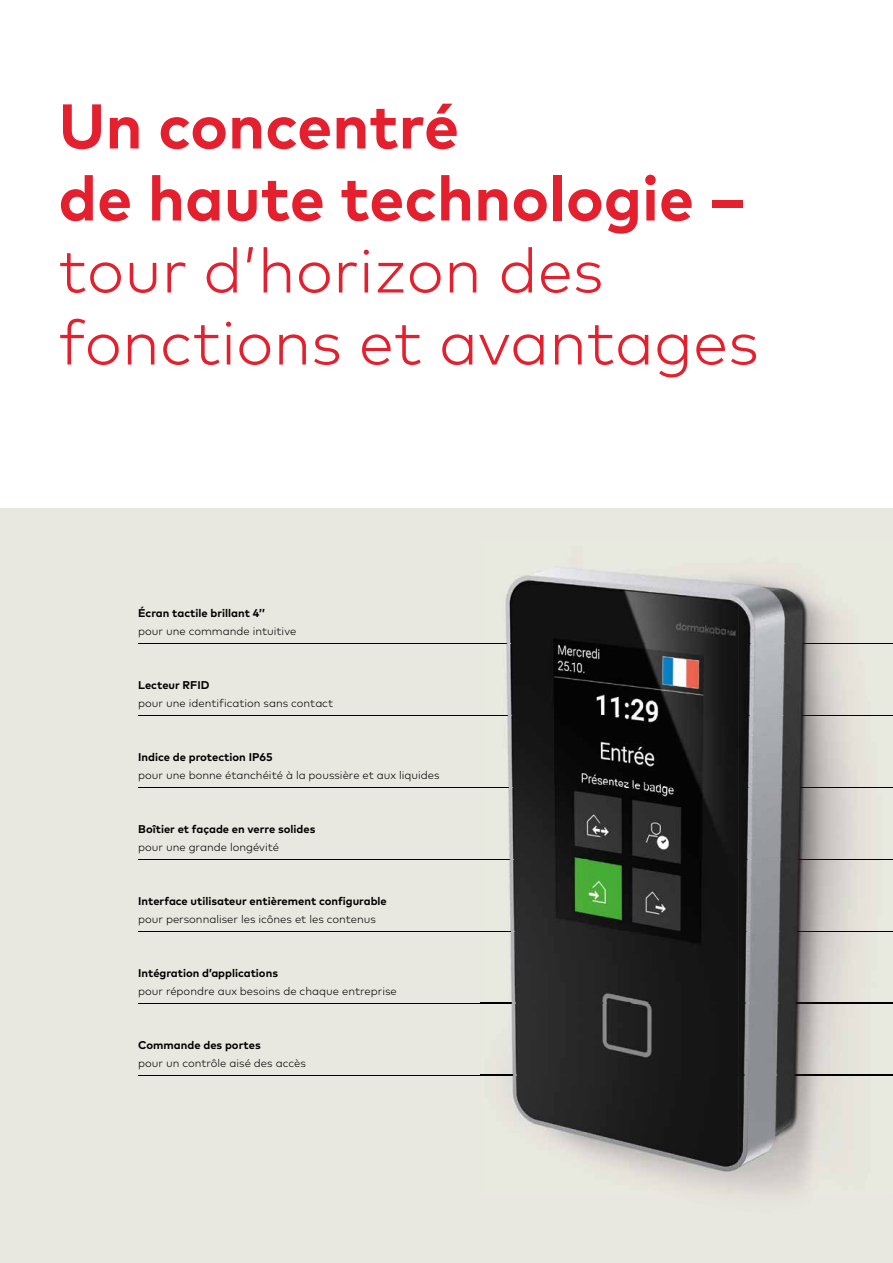
<style>
.page{position:relative;width:893px;height:1263px;background:#fff}
.page>*{position:absolute;margin:0;border:0;box-sizing:border-box;transform-origin:0 0}
.t1{font:300 63px/72px "Mark Pro";color:#e5202e}
.t2{font:700 63px/72px "Mark Pro";color:#e5202e}
.t3{font:300 11.25px "Mark Pro";color:#000}
.t4{font:700 11.25px "Mark Pro";color:#000}
</style>
<div class="page">
<div style="left:0;top:508px;width:893px;height:755px;background:#e9e8e0"></div>
<hr style="left:138px;top:643px;width:755px;height:1px;background:#000">
<hr style="left:138px;top:715px;width:755px;height:1px;background:#000">
<hr style="left:138px;top:787px;width:755px;height:1px;background:#000">
<hr style="left:138px;top:859px;width:755px;height:1px;background:#000">
<hr style="left:138px;top:1003px;width:755px;height:1px;background:#000">
<hr style="left:138px;top:1075px;width:755px;height:1px;background:#000">
<hr style="left:138px;top:931px;width:755px;height:1px;background:#000">
<img style="left:480px;top:568px;width:413px;height:626px">
<img style="left:480px;top:643px;width:413px;height:1px">
<img style="left:480px;top:715px;width:413px;height:1px">
<img style="left:480px;top:787px;width:413px;height:1px">
<img style="left:480px;top:859px;width:413px;height:1px">
<img style="left:480px;top:1003px;width:413px;height:1px">
<img style="left:480px;top:1075px;width:413px;height:1px">
<img style="left:480px;top:931px;width:413px;height:1px">
<h1 class="t2" style="left:58px;top:85px;width:689px">Un concentré<br>de haute technologie –</h1>
<h1 class="t1" style="left:58px;top:229px;width:702px">tour d’horizon des fonctions et avantages</h1>
<p class="t4" style="left:138px;top:604px;width:128px">Écran tactile brillant 4’’</p>
<p class="t3" style="left:138px;top:622px;width:160px">pour une commande intuitive</p>
<p class="t4" style="left:138px;top:676px;width:73px">Lecteur RFID</p>
<p class="t3" style="left:138px;top:694px;width:197px">pour une identification sans contact</p>
<p class="t4" style="left:138px;top:748px;width:136px">Indice de protection IP65</p>
<p class="t3" style="left:138px;top:766px;width:303px">pour une bonne étanchéité à la poussière et aux liquides</p>
<p class="t4" style="left:138px;top:820px;width:179px">Boîtier et façade en verre solides</p>
<p class="t3" style="left:138px;top:838px;width:142px">pour une grande longévité</p>
<p class="t4" style="left:138px;top:892px;width:250px">Interface utilisateur entièrement configurable</p>
<p class="t3" style="left:138px;top:910px;width:239px">pour personnaliser les icônes et les contenus</p>
<p class="t4" style="left:138px;top:964px;width:141px">Intégration d’applications</p>
<p class="t3" style="left:138px;top:982px;width:260px">pour répondre aux besoins de chaque entreprise</p>
<p class="t4" style="left:138px;top:1036px;width:124px">Commande des portes</p>
<p class="t3" style="left:138px;top:1054px;width:169px">pour un contrôle aisé des accès</p>
</div>
